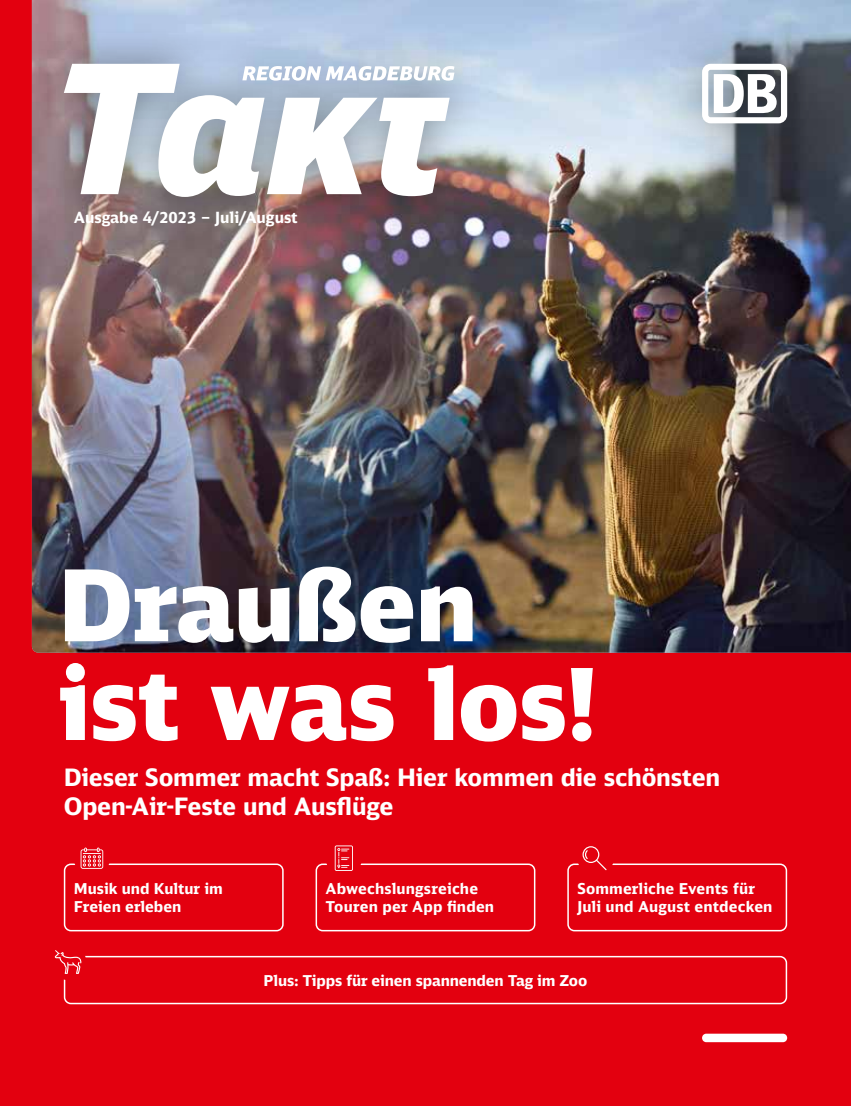
<style>
.page{position:relative;width:851px;height:1106px;background:#fff}
.page>*{position:absolute;margin:0;border:0;box-sizing:border-box;transform-origin:0 0}
.t1{font:900 98.7px/98.7px "DB Sans";letter-spacing:-.01em;color:#fff}
.t2{font:700 24px/28.5px "DB Sans";letter-spacing:-.01em;color:#fff}
.t3{font:700 15.45px "DB Sans";color:#fff}
.t4{font:700 15px/18px "DB Sans";color:#fff}
</style>
<div class="page">
<div style="left:0;top:0;width:850px;height:1106px;background:#e3000f"></div>
<div style="left:702px;top:1033px;width:85px;height:9px;background:#fff;border-radius:4px"></div>
<div style="left:64px;top:863px;width:219px;height:68px;border:2px solid #fff;border-radius:6px"></div>
<div style="left:315px;top:863px;width:220px;height:68px;border:2px solid #fff;border-radius:6px"></div>
<div style="left:567px;top:863px;width:220px;height:68px;border:2px solid #fff;border-radius:6px"></div>
<div style="left:64px;top:955px;width:723px;height:49px;border:2px solid #fff;border-radius:6px"></div>
<div style="left:577px;top:840px;width:36px;height:36px;background:#e3000f;border-radius:50%"></div>
<svg style="left:582px;top:846px;width:24px;height:24px"></svg>
<div style="left:326px;top:840px;width:36px;height:36px;background:#e3000f;border-radius:50%"></div>
<svg style="left:335px;top:845px;width:18px;height:26px"></svg>
<div style="left:74px;top:840px;width:36px;height:36px;background:#e3000f;border-radius:50%"></div>
<svg style="left:81px;top:847px;width:22px;height:21px"></svg>
<div style="left:50px;top:944px;width:36px;height:36px;background:#e3000f;border-radius:50%"></div>
<svg style="left:54px;top:950px;width:28px;height:23px"></svg>
<img style="left:32px;top:0;width:818px;height:652px">
<div style="left:664px;top:26px;width:160px;height:135px;background:#000;opacity:.4"></div>
<svg style="left:702px;top:64px;width:85px;height:59px"></svg>
<div style="left:29px;top:26px;width:460px;height:235px;background:#000;opacity:.4"></div>
<svg style="left:64px;top:64px;width:390px;height:133px"></svg>
<p class="t3" style="left:74px;top:207px;width:225px">Ausgabe 4/2023 – Juli/August</p>
<h1 class="t1" style="left:58px;top:553px;width:541px">Draußen ist was los!</h1>
<h2 class="t2" style="left:64px;top:763px;width:657px">Dieser Sommer macht Spaß: Hier kommen die schönsten<br>Open-Air-Feste und Ausflüge</h2>
<p class="t4" style="left:74px;top:879px;width:150px">Musik und Kultur im<br>Freien erleben</p>
<p class="t4" style="left:325px;top:879px;width:170px">Abwechslungsreiche<br>Touren per App finden</p>
<p class="t4" style="left:577px;top:879px;width:197px">Sommerliche Events für<br>Juli und August entdecken</p>
<p class="t4" style="left:263px;top:970px;width:325px">Plus: Tipps für einen spannenden Tag im Zoo</p>
</div>
